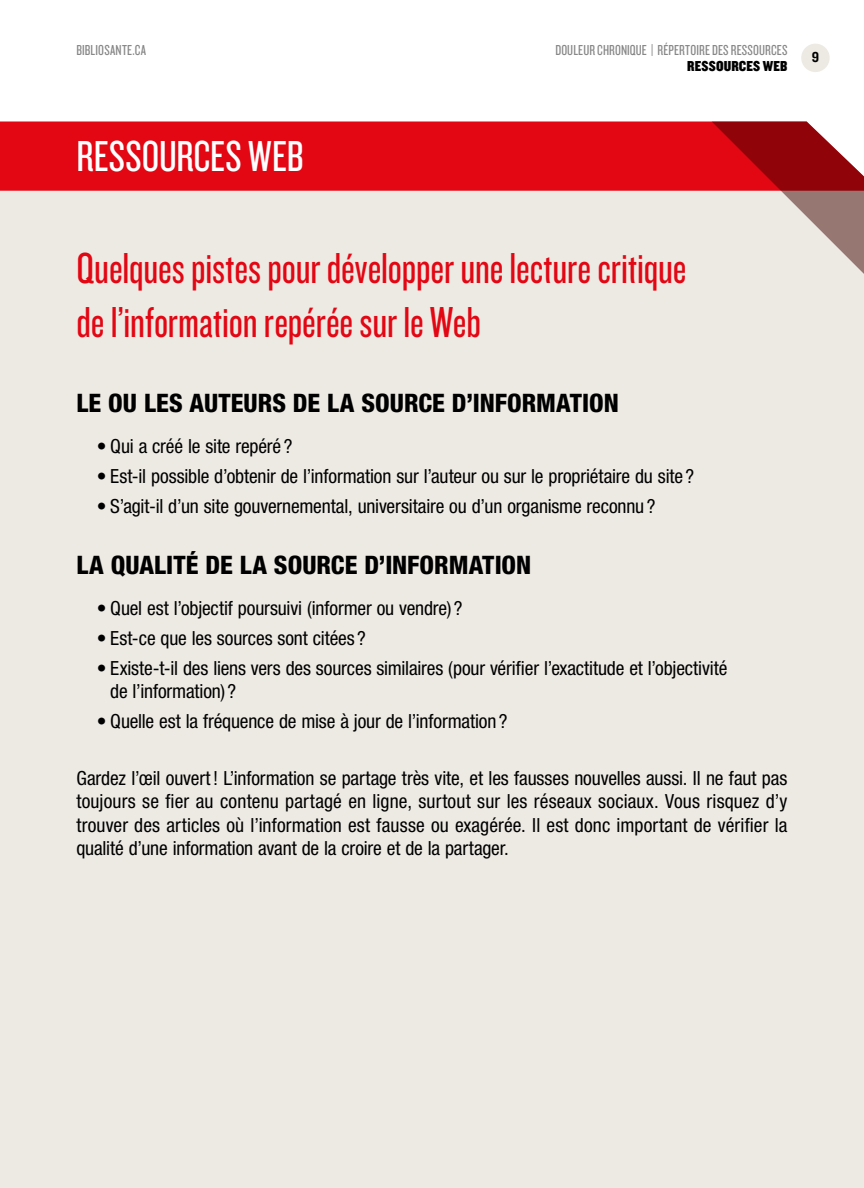
<style>
.page{position:relative;width:864px;height:1188px;background:#fff}
.page>*{position:absolute;margin:0;border:0;box-sizing:border-box;transform-origin:0 0}
.t1{font:45px/54px "Knockout 28 Junior Feathrwt";letter-spacing:-.005em;color:#e30613}
.t2{font:45px "Knockout 28 Junior Feathrwt";color:#fff}
.t3{font:800 condensed 25.5px "Helvetica Neue LT Std";color:#000}
.t4{font:condensed 19.5px/23.2px "Helvetica Neue LT Std";letter-spacing:-.005em;color:#000}
.t5{font:15px "Knockout 28 Junior Feathrwt";letter-spacing:.01em;color:#878787}
.t6{font:15px "Knockout 70 Full Welterwt";letter-spacing:.01em;color:#000}
.t7{font:15px "Knockout HTF50 Welterweight";color:#000}
</style>
<div class="page">
<div style="left:801px;top:44px;width:29px;height:28px;background:#edeae4;border-radius:50%"></div>
<div style="left:0;top:191px;width:864px;height:997px;background:#edeae4"></div>
<div style="left:0;top:122px;width:712px;height:69px;background:#e30613"></div>
<svg style="left:712px;top:121px;width:152px;height:153px"></svg>
<p class="t5" style="left:76px;top:41px;width:71px">BIBLIOSANTE.CA</p>
<h1 class="t2" style="left:76px;top:129px;width:229px">RESSOURCES WEB</h1>
<p class="t5" style="left:555px;top:41px;width:234px">DOULEUR CHRONIQUE | RÉPERTOIRE DES RESSOURCES</p>
<p class="t6" style="left:687px;top:56px;width:102px">RESSOURCES WEB</p>
<p class="t7" style="left:812px;top:50px;width:9px">9</p>
<h1 class="t1" style="left:76px;top:240px;width:612px">Quelques pistes pour développer une lecture critique de l’information repérée sur le Web</h1>
<h2 class="t3" style="left:76px;top:387px;width:544px">LE OU LES AUTEURS DE LA SOURCE D’INFORMATION</h2>
<p class="t4" style="left:97px;top:434px;width:197px">• Qui a créé le site repéré ?</p>
<p class="t4" style="left:97px;top:464px;width:599px">• Est-il possible d’obtenir de l’information sur l’auteur ou sur le propriétaire du site ?</p>
<p class="t4" style="left:97px;top:494px;width:560px">• S’agit-il d’un site gouvernemental, universitaire ou d’un organisme reconnu ?</p>
<h2 class="t3" style="left:76px;top:549px;width:456px">LA QUALITÉ DE LA SOURCE D’INFORMATION</h2>
<p class="t4" style="left:97px;top:596px;width:367px">• Quel est l’objectif poursuivi (informer ou vendre) ?</p>
<p class="t4" style="left:97px;top:626px;width:271px">• Est-ce que les sources sont citées ?</p>
<p class="t4" style="left:110px;top:656px;width:619px;text-indent:-13px">• Existe-t-il des liens vers des sources similaires (pour vérifier l’exactitude et l’objectivité de l’information) ?</p>
<p class="t4" style="left:97px;top:710px;width:412px">• Quelle est la fréquence de mise à jour de l’information ?</p>
<p class="t4" style="left:76px;top:767px;width:713px;text-align:justify">Gardez l’œil ouvert! L’information se partage très vite, et les fausses nouvelles aussi. Il ne faut pas toujours se fier au contenu partagé en ligne, surtout sur les réseaux sociaux. Vous risquez d’y trouver des articles où l’information est fausse ou exagérée. Il est donc important de vérifier la qualité d’une information avant de la croire et de la partager.</p>
</div>
